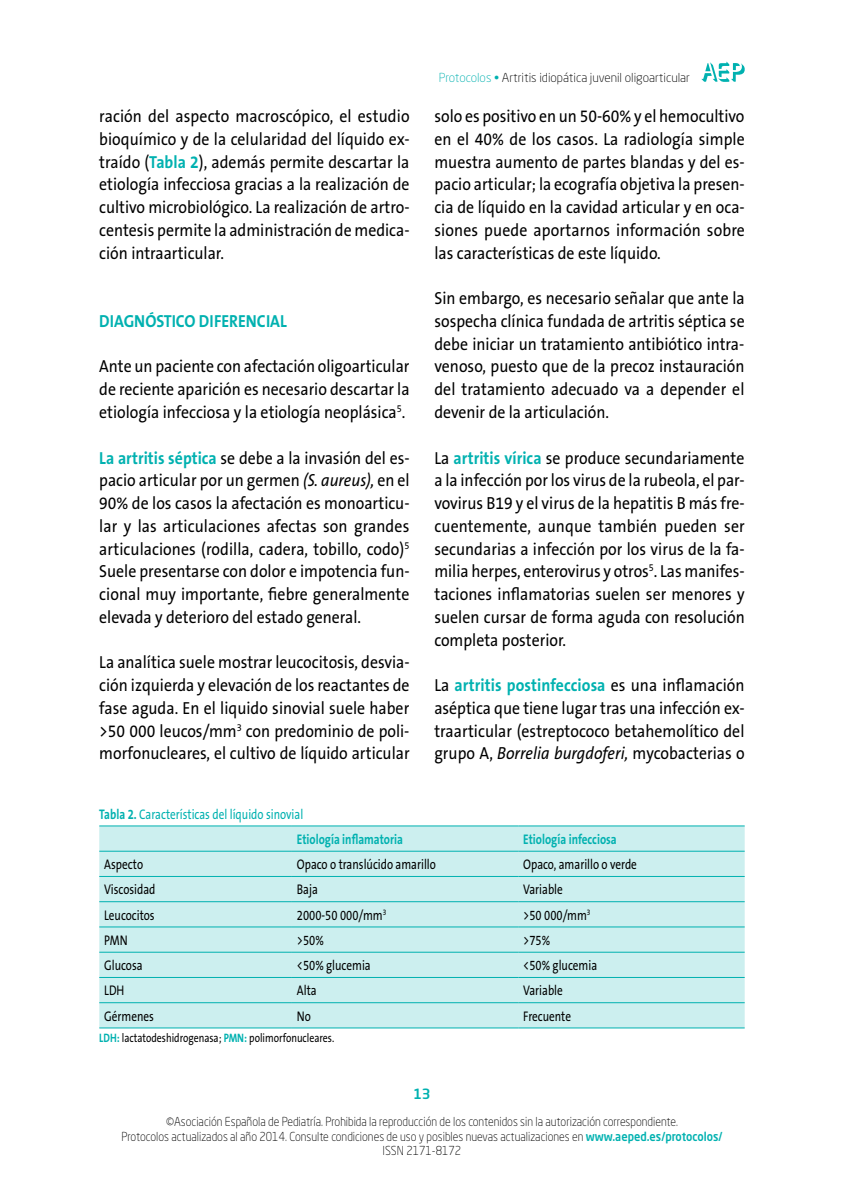
<style>
.page{position:relative;width:844px;height:1191px;background:#fff}
.page>*{position:absolute;margin:0;border:0;box-sizing:border-box;transform-origin:0 0}
.t1{font:17.5px/22.8px "The Sans B5 Plain";color:#000;text-align:justify;scale:.9 1}
.t2{font:700 17.5px "The Sans B7";letter-spacing:.005em;color:#00b1b0;scale:.9 1}
.t3{font:14px "The Sans B5 Plain";color:#000;scale:.8 1}
.t4{font:14px "The Sans B5 Plain";color:#00b1b0;scale:.8 1}
.t5{font:700 14px "The Sans B7";color:#00b1b0;scale:.8 1}
.t6{font:500 14px "Neo Sans Std";color:#00b1b0}
.t7{font:300 12.25px/14.7px "Neo Sans Std";color:#000;text-align:center;scale:.9 1}
.t8{font:300 12.25px "Neo Sans Std";color:#000}
.t9{font:12.25px "The Sans B5 Plain";color:#000;scale:.8 1}
.s1{font-family:"The Sans B7";font-weight:700;color:#00b1b0}
.s2{font-style:italic}
.s3{color:#00b1b0}
.s4{font-family:"The Sans B5 Plain";font-weight:400;color:#000}
.s5{font-family:"The Sans B7";font-weight:700}
.s6{font-weight:500;color:#00b1b0}
</style>
<div class="page">
<svg style="left:701px;top:61px;width:43px;height:21px"></svg>
<div style="left:99px;top:826px;width:645px;height:201px;background:#ccefef"></div>
<hr style="left:99px;top:850px;width:193px;height:1px;background:#00b1b0">
<hr style="left:292px;top:850px;width:226px;height:1px;background:#00b1b0">
<hr style="left:518px;top:850px;width:226px;height:1px;background:#00b1b0">
<hr style="left:99px;top:876px;width:193px;height:1px;background:#00b1b0">
<hr style="left:292px;top:876px;width:226px;height:1px;background:#00b1b0">
<hr style="left:518px;top:876px;width:226px;height:1px;background:#00b1b0">
<hr style="left:99px;top:901px;width:193px;height:1px;background:#00b1b0">
<hr style="left:292px;top:901px;width:226px;height:1px;background:#00b1b0">
<hr style="left:518px;top:901px;width:226px;height:1px;background:#00b1b0">
<hr style="left:99px;top:926px;width:193px;height:1px;background:#00b1b0">
<hr style="left:292px;top:926px;width:226px;height:1px;background:#00b1b0">
<hr style="left:518px;top:926px;width:226px;height:1px;background:#00b1b0">
<hr style="left:99px;top:951px;width:193px;height:1px;background:#00b1b0">
<hr style="left:292px;top:951px;width:226px;height:1px;background:#00b1b0">
<hr style="left:518px;top:951px;width:226px;height:1px;background:#00b1b0">
<hr style="left:99px;top:977px;width:193px;height:1px;background:#00b1b0">
<hr style="left:292px;top:977px;width:226px;height:1px;background:#00b1b0">
<hr style="left:518px;top:977px;width:226px;height:1px;background:#00b1b0">
<hr style="left:99px;top:1002px;width:193px;height:1px;background:#00b1b0">
<hr style="left:292px;top:1002px;width:226px;height:1px;background:#00b1b0">
<hr style="left:518px;top:1002px;width:226px;height:1px;background:#00b1b0">
<hr style="left:99px;top:825px;width:193px;height:1px;background:#00b1b0">
<hr style="left:292px;top:825px;width:226px;height:1px;background:#00b1b0">
<hr style="left:518px;top:825px;width:226px;height:1px;background:#00b1b0">
<hr style="left:99px;top:1027px;width:193px;height:1px;background:#00b1b0">
<hr style="left:292px;top:1027px;width:226px;height:1px;background:#00b1b0">
<hr style="left:518px;top:1027px;width:226px;height:1px;background:#00b1b0">
<p class="t1" style="left:99px;top:105px;width:346px">ración del aspecto macroscópico, el estudio bioquímico y de la celularidad del líquido ex&shy;traído (<span class="s1">Tabla 2</span>), además permite descartar la etiología infecciosa gracias a la realización de cultivo microbiológico. La realización de artro&shy;centesis permite la administración de medica&shy;ción intraarticular.</p>
<p class="t2" style="left:99px;top:312px;width:210px">DIAGNÓSTICO DIFERENCIAL</p>
<p class="t1" style="left:99px;top:356px;width:346px">Ante un paciente con afectación oligoarticular de reciente aparición es necesario descartar la etiología infecciosa y la etiología neoplásica<sup>5</sup>.</p>
<p class="t1" style="left:99px;top:447px;width:346px"><span class="s1">La artritis séptica</span> se debe a la invasión del es&shy;pacio articular por un germen <span class="s2">(S. aureus),</span> en el 90% de los casos la afectación es monoarticu&shy;lar y las articulaciones afectas son grandes articulaciones (rodilla, cadera, tobillo, codo)<sup>5<br></sup>Suele presentarse con dolor e impotencia fun&shy;cional muy importante, fiebre generalmente elevada y deterioro del estado general.</p>
<p class="t1" style="left:99px;top:651px;width:346px">La analítica suele mostrar leucocitosis, desvia&shy;ción izquierda y elevación de los reactantes de fase aguda. En el liquido sinovial suele haber &gt;50 000 leucos/mm<sup>3</sup> con predominio de poli&shy;morfonucleares, el cultivo de líquido articular</p>
<p class="t8" style="left:438px;top:70px;width:253px"><span class="s3">Protocolos •</span> Artritis idiopática juvenil oligoarticular</p>
<p class="t1" style="left:434px;top:105px;width:346px">solo es positivo en un 50-60% y el hemocultivo en el 40% de los casos. La radiología simple muestra aumento de partes blandas y del es&shy;pacio articular; la ecografía objetiva la presen&shy;cia de líquido en la cavidad articular y en oca&shy;siones puede aportarnos información sobre las características de este líquido.</p>
<p class="t1" style="left:434px;top:287px;width:346px">Sin embargo, es necesario señalar que ante la sospecha clínica fundada de artritis séptica se debe iniciar un tratamiento antibiótico intra&shy;venoso, puesto que de la precoz instauración del tratamiento adecuado va a depender el devenir de la articulación.</p>
<p class="t1" style="left:434px;top:447px;width:346px">La <span class="s1">artritis vírica</span> se produce secundariamente a la infección por los virus de la rubeola, el par&shy;vovirus B19 y el virus de la hepatitis B más fre&shy;cuentemente, aunque también pueden ser secundarias a infección por los virus de la fa&shy;milia herpes, enterovirus y otros<sup>5</sup>. Las manifes&shy;taciones inflamatorias suelen ser menores y suelen cursar de forma aguda con resolución completa posterior.</p>
<p class="t2" style="left:434px;top:676px;width:346px"><span class="s4">La</span> artritis postinfecciosa <span class="s4">es una inflamación</span></p>
<p class="t1" style="left:434px;top:697px;width:346px">aséptica que tiene lugar tras una infección ex&shy;traarticular (estreptococo betahemolítico del grupo A, <span class="s2">Borrelia burgdoferi,</span> mycobacterias o</p>
<p class="t4" style="left:99px;top:806px;width:256px"><span class="s5">Tabla 2.</span> Características del líquido sinovial</p>
<p class="t5" style="left:297px;top:831px;width:134px">Etiología inflamatoria</p>
<p class="t5" style="left:523px;top:831px;width:118px">Etiología infecciosa</p>
<p class="t3" style="left:104px;top:856px;width:50px">Aspecto</p>
<p class="t3" style="left:297px;top:856px;width:175px">Opaco o translúcido amarillo</p>
<p class="t3" style="left:523px;top:856px;width:143px">Opaco, amarillo o verde</p>
<p class="t3" style="left:104px;top:882px;width:65px">Viscosidad</p>
<p class="t3" style="left:297px;top:882px;width:28px">Baja</p>
<p class="t3" style="left:523px;top:882px;width:51px">Variable</p>
<p class="t3" style="left:104px;top:907px;width:65px">Leucocitos</p>
<p class="t3" style="left:297px;top:907px;width:113px">2000-50 000/mm<sup>3</sup></p>
<p class="t3" style="left:523px;top:907px;width:85px">&gt;50 000/mm<sup>3</sup></p>
<p class="t3" style="left:104px;top:932px;width:31px">PMN</p>
<p class="t3" style="left:297px;top:932px;width:35px">&gt;50%</p>
<p class="t3" style="left:523px;top:932px;width:35px">&gt;75%</p>
<p class="t3" style="left:104px;top:957px;width:50px">Glucosa</p>
<p class="t3" style="left:297px;top:957px;width:94px">&lt;50% glucemia</p>
<p class="t3" style="left:523px;top:957px;width:94px">&lt;50% glucemia</p>
<p class="t3" style="left:104px;top:983px;width:27px">LDH</p>
<p class="t3" style="left:297px;top:983px;width:26px">Alta</p>
<p class="t3" style="left:523px;top:983px;width:51px">Variable</p>
<p class="t3" style="left:104px;top:1008px;width:64px">Gérmenes</p>
<p class="t3" style="left:297px;top:1008px;width:19px">No</p>
<p class="t3" style="left:523px;top:1008px;width:61px">Frecuente</p>
<p class="t9" style="left:99px;top:1031px;width:295px"><span class="s1">LDH:</span> lactatodeshidrogenasa; <span class="s1">PMN:</span> polimorfonucleares.</p>
<p class="t6" style="left:413px;top:1085px;width:19px">13</p>
<p class="t7" style="left:121px;top:1114px;width:669px">©Asociación Española de Pediatría. Prohibida la reproducción de los contenidos sin la autorización correspondiente.<br>Protocolos actualizados al año 2014. Consulte condiciones de uso y posibles nuevas actualizaciones en <span class="s6">www.aeped.es/protocolos/<br></span>ISSN 2171-8172</p>
</div>
